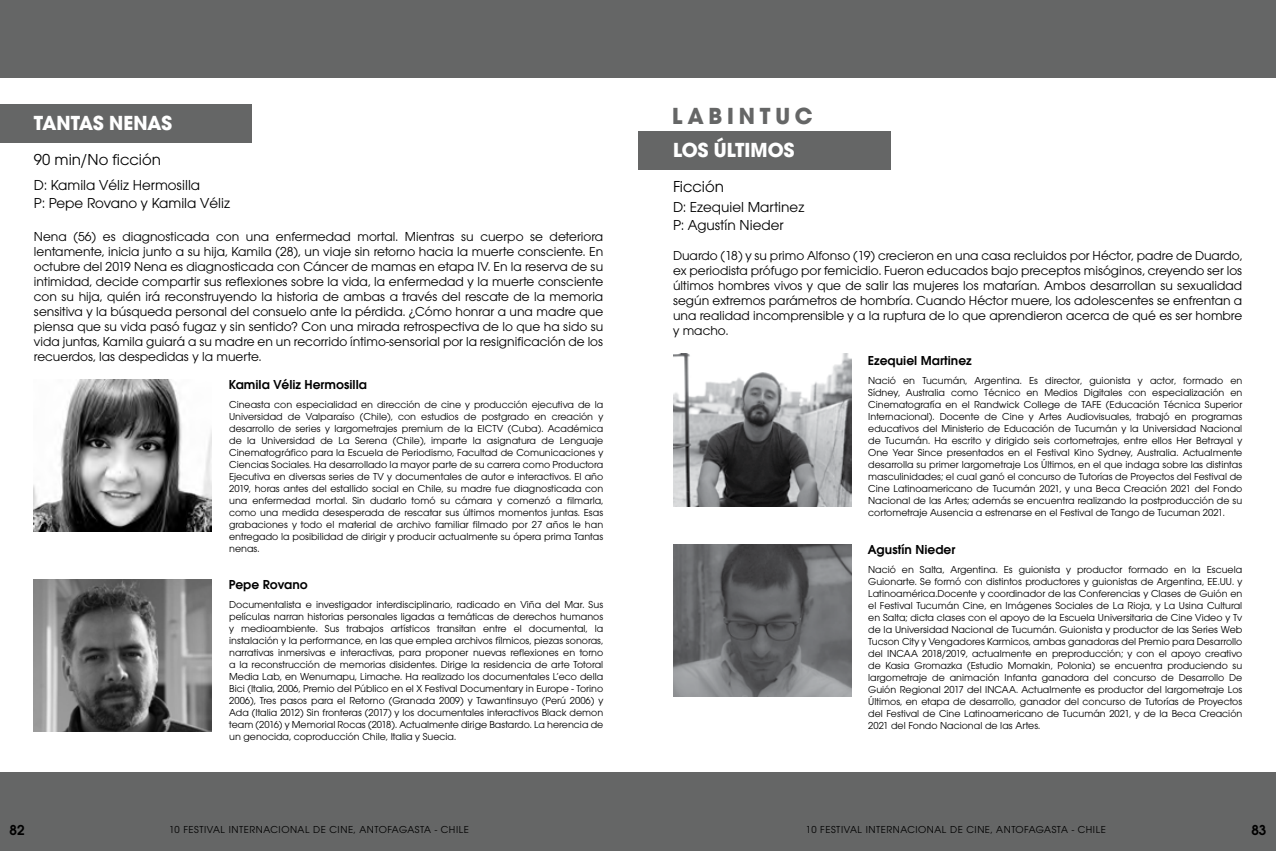
<style>
.page{position:relative;width:1276px;height:851px;background:#fff}
.page>*{position:absolute;margin:0;border:0;box-sizing:border-box;transform-origin:0 0}
.t1{font:700 24px "Avant Gard EF";letter-spacing:.2em;color:#656666}
.t2{font:700 21px "Avant Gard EF";color:#fff}
.t3{font:16.5px "Avant Gard EF";color:#000}
.t4{font:15px/18px "Avant Gard EF";color:#000}
.t5{font:600 15px "Avant Gard EF";color:#000}
.t6{font:13.5px/15px "Avant Gard EF";color:#000;text-align:justify}
.t7{font:600 13.5px "Avant Gard EF";color:#000}
.t8{font:10.5px/12px "Avant Gard EF";color:#000;text-align:justify}
.t9{font:10.5px "Avant Gard EF";letter-spacing:.05em;color:#000}
</style>
<div class="page">
<div style="left:0;top:104px;width:252px;height:38px;background:#656666"></div>
<div style="left:0;top:0;width:1276px;height:77px;background:#656666"></div>
<img style="left:34px;top:379px;width:178px;height:153px">
<img style="left:34px;top:579px;width:178px;height:152px">
<div style="left:0;top:772px;width:1276px;height:78px;background:#656666"></div>
<div style="left:638px;top:132px;width:252px;height:38px;background:#656666"></div>
<img style="left:673px;top:354px;width:178px;height:152px">
<img style="left:673px;top:544px;width:178px;height:152px">
<h2 class="t2" style="left:34px;top:110px;width:140px">TANTAS NENAS</h2>
<h3 class="t3" style="left:34px;top:150px;width:129px">90 min/No ficción</h3>
<h3 class="t4" style="left:34px;top:176px;width:198px">D: Kamila Véliz Hermosilla<br>P: Pepe Rovano y Kamila Véliz</h3>
<p class="t6" style="left:34px;top:229px;width:571px">Nena (56) es diagnosticada con una enfermedad mortal. Mientras su cuerpo se deteriora lentamente, inicia junto a su hija, Kamila (28), un viaje sin retorno hacia la muerte consciente. En octubre del 2019 Nena es diagnosticada con Cá ncer de mamas en etapa IV. En la reserva de su intimidad, decide compartir sus reflexiones sobre la vida, la enfermedad y la muerte consciente con su hija, quién irá reconstruyendo la historia de ambas a través del rescate de la memoria sensitiva y la búsqueda personal del consuelo ante la pérdida. ¿Cómo honrar a una madre que piensa que su vida pasó fugaz y sin sentido? Con una mirada retrospectiva de lo que ha sido su vida juntas, Kamila guiará a su madre en un recorrido íntimo-sensorial por la resignificación de los recuerdos, las despedidas y la muerte.</p>
<p class="t7" style="left:229px;top:377px;width:140px">Kamila Véliz Hermosilla</p>
<p class="t8" style="left:229px;top:399px;width:376px">Cineasta con especialidad en dirección de cine y producción ejecutiva de la Universidad de Valparaíso (Chile), con estudios de postgrado en creación y desarrollo de series y largometrajes premium de la EICTV (Cuba). Académica de la Universidad de La Serena (Chile), imparte la asignatura de Lenguaje Cinematográfico para la Escuela de Periodismo, Facultad de Comunicaciones y Ciencias Sociales. Ha desarrollado la mayor parte de su carrera como Productora Ejecutiva en diversas series de TV y documentales de autor e interactivos. El año 2019, horas antes del estallido social en Chile, su madre fue diagnosticada con una enfermedad mortal. Sin dudarlo tomó su cámara y comenzó a filmarla, como una medida desesperada de rescatar sus últimos momentos juntas. Esas grabaciones y todo el material de archivo familiar filmado por 27 años le han entregado la posibilidad de dirigir y producir actualmente su ópera prima Tantas nenas.</p>
<p class="t7" style="left:229px;top:576px;width:80px">Pepe Rovano</p>
<p class="t8" style="left:229px;top:598px;width:376px">Documentalista e investigador interdisciplinario, radicado en Viña del Mar. Sus películas narran historias personales ligadas a temáticas de derechos humanos y medioambiente. Sus trabajos artísticos transitan entre el documental, la instalación y la performance, en las que emplea archivos fílmicos, piezas sonoras, narrativas inmersivas e interactivas, para proponer nuevas reflexiones en torno a la reconstrucción de memorias disidentes. Dirige la residencia de arte Totoral Media Lab, en Wenumapu, Limache. Ha realizado los documentales L’eco della Bici (Italia, 2006, Premio del Público en el X Festival Documentary in Europe - Torino 2006), Tres pasos para el Retorno (Granada 2009) y Tawantinsuyo (Perú 2006) y Ada (Italia 2012) Sin fronteras (2017) y los documentales interactivos Black demon team (2016) y Memorial Rocas (2018). Actualmente dirige Bastardo. La herencia de un genocida, coproducción Chile, Italia y Suecia.</p>
<h1 class="t1" style="left:672px;top:101px;width:142px">LABINTUC</h1>
<h2 class="t2" style="left:673px;top:137px;width:123px">LOS ÚLTIMOS</h2>
<h3 class="t3" style="left:673px;top:177px;width:53px">Ficción</h3>
<h3 class="t4" style="left:673px;top:198px;width:133px">D: Ezequiel Martinez<br>P: Agustín Nieder</h3>
<p class="t6" style="left:673px;top:248px;width:571px">Duardo (18) y su primo Alfonso (19) crecieron en una casa recluidos por Héctor, padre de Duardo, ex periodista prófugo por femicidio. Fueron educados bajo preceptos misóginos, creyendo ser los últimos hombres vivos y que de salir las mujeres los matarían. Ambos desarrollan su sexualidad según extremos parámetros de hombría. Cuando Héctor muere, los adolescentes se enfrentan a una realidad incomprensible y a la ruptura de lo que aprendieron acerca de qué es ser hombre y macho.</p>
<p class="t7" style="left:868px;top:352px;width:105px">Ezequiel Martinez</p>
<p class="t8" style="left:868px;top:374px;width:376px">Nació en Tucumán, Argentina. Es director, guionista y actor, formado en Sídney, Australia como Técnico en Medios Digitales con especialización en Cinematografía en el Randwick College de TAFE (Educación Técnica Superior Internacional). Docente de Cine y Artes Audiovisuales, trabajó en programas educativos del Ministerio de Educación de Tucumán y la Universidad Nacional de Tucumán. Ha escrito y dirigido seis cortometrajes, entre ellos Her Betrayal y One Year Since presentados en el Festival Kino Sydney, Australia. Actualmente desarrolla su primer largometraje Los Últimos, en el que indaga sobre las distintas masculinidades; el cual ganó el concurso de Tutorías de Proyectos del Festival de Cine Latinoamericano de Tucumán 2021, y una Beca Creación 2021 del Fondo Nacional de las Artes; además se encuentra realizando la postproducción de su cortometraje Ausencia a estrenarse en el Festival de Tango de Tucuman 2021.</p>
<p class="t7" style="left:868px;top:541px;width:89px">Agustín Nieder</p>
<p class="t8" style="left:868px;top:563px;width:376px">Nació en Salta, Argentina. Es guionista y productor formado en la Escuela Guionarte. Se formó con distintos productores y guionistas de Argentina, EE.UU. y Latinoamérica.Docente y coordinador de las Conferencias y Clases de Guión en el Festival Tucumán Cine, en Imágenes Sociales de La Rioja, y La Usina Cultural en Salta; dicta clases con el apoyo de la Escuela Universitaria de Cine Video y Tv de la Universidad Nacional de Tucumán. Guionista y productor de las Series Web Tucson City y Vengadores Karmicos, ambas ganadoras del Premio para Desarrollo del INCAA 2018/2019, actualmente en preproducción; y con el apoyo creativo de Kasia Gromazka (Estudio Momakin, Polonia) se encuentra produciendo su largometraje de animación Infanta ganadora del concurso de Desarrollo De Guión Regional 2017 del INCAA. Actualmente es productor del largometraje Los Últimos, en etapa de desarrollo, ganador del concurso de Tutorías de Proyectos del Festival de Cine Latinoamericano de Tucumán 2021, y de la Beca Creación 2021 del Fondo Nacional de las Artes.</p>
<h3 class="t5" style="left:10px;top:820px;width:16px">82</h3>
<p class="t9" style="left:169px;top:823px;width:301px">10 FESTIVAL INTERNACIONAL DE CINE, ANTOFAGASTA - CHILE</p>
<p class="t9" style="left:806px;top:823px;width:301px">10 FESTIVAL INTERNACIONAL DE CINE, ANTOFAGASTA - CHILE</p>
<h3 class="t5" style="left:1251px;top:821px;width:16px">83</h3>
</div>
